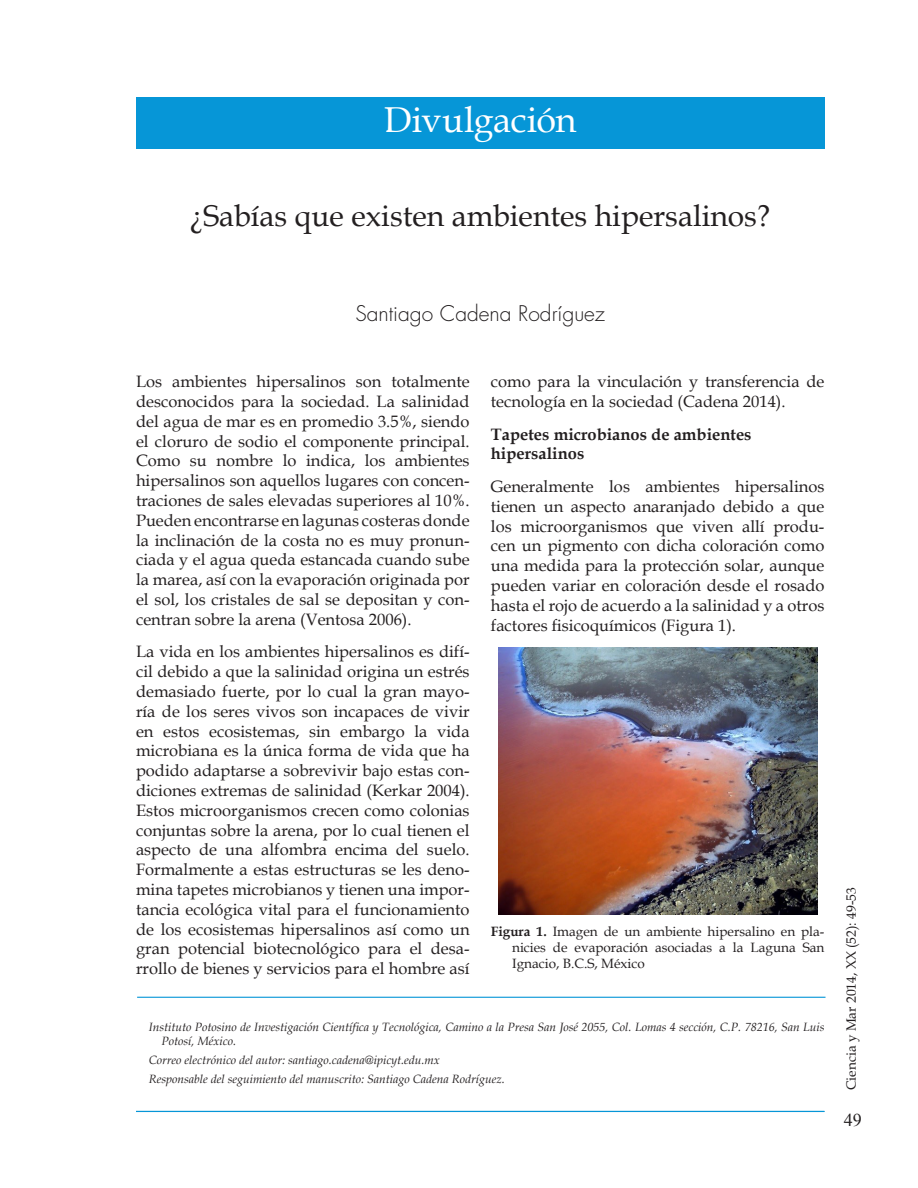
<style>
.page{position:relative;width:918px;height:1188px;background:#fff}
.page>*{position:absolute;margin:0;border:0;box-sizing:border-box;transform-origin:0 0}
.Sección{font:36px "Book Antiqua";letter-spacing:-.01em;color:#fff}
.Título{font:30px "Book Antiqua";color:#231f20}
.Autor{font:300 21px "Futura Std";color:#231f20}
.t1{font:18px "Times New Roman";color:#231f20}
.Parrafo{font:16.5px/19.8px "Book Antiqua";color:#231f20;text-align:justify}
.Parrafo-2{font:700 16.5px/19.8px "Book Antiqua";color:#231f20}
.Figuras_y_Tablas{font:13.5px/16.2px "Book Antiqua";color:#231f20;text-align:justify}
.Datos_Autor{font:italic 12px/14.4px "Book Antiqua";color:#231f20}
.s1{font-weight:700}
</style>
<div class="page">
<hr style="left:136px;top:1111px;width:688px;height:1px;background:#0696d7">
<hr style="left:137px;top:997px;width:689px;height:1px;background:#0696d7">
<div style="left:136px;top:98px;width:688px;height:51px;background:#0696d7"></div>
<img style="left:498px;top:648px;width:319px;height:267px">
<p class="Sección" style="left:384px;top:95px;width:194px">Divulgación</p>
<p class="Título" style="left:190px;top:195px;width:582px">¿Sabías que existen ambientes hipersalinos?</p>
<p class="Autor" style="left:355px;top:301px;width:251px">Santiago Cadena Rodríguez</p>
<p class="Parrafo" style="left:136px;top:371px;width:335px">Los ambientes hipersalinos son totalmente desconocidos para la sociedad. La salinidad del agua de mar es en promedio 3.5%, siendo el cloruro de sodio el componente principal.<br>Como su nombre lo indica, los ambientes hipersalinos son aquellos lugares con concen&shy;traciones de sales elevadas superiores al 10%.<br>Pueden encontrarse en lagunas costeras donde la inclinación de la costa no es muy pronun&shy;ciada y el agua queda estancada cuando sube la marea, así con la evaporación originada por el sol, los cristales de sal se depositan y con&shy;centran sobre la arena (Ventosa 2006).</p>
<p class="Parrafo" style="left:136px;top:642px;width:335px">La vida en los ambientes hipersalinos es difí&shy;cil debido a que la salinidad origina un estrés demasiado fuerte, por lo cual la gran mayo&shy;ría de los seres vivos son incapaces de vivir en estos ecosistemas, sin embargo la vida microbiana es la única forma de vida que ha podido adaptarse a sobrevivir bajo estas con&shy;diciones extremas de salinidad (Kerkar 2004).<br>Estos microorganismos crecen como colonias conjuntas sobre la arena, por lo cual tienen el aspecto de una alfombra encima del suelo.<br>Formalmente a estas estructuras se les deno&shy;mina tapetes microbianos y tienen una impor&shy;tancia ecológica vital para el funcionamiento de los ecosistemas hipersalinos así como un gran potencial biotecnológico para el desa&shy;rrollo de bienes y servicios para el hombre así</p>
<p class="Parrafo" style="left:491px;top:371px;width:335px">como para la vinculación y transferencia de tecnología en la sociedad (Cadena 2014).</p>
<p class="Parrafo-2" style="left:491px;top:424px;width:262px">Tapetes microbianos de ambientes hipersalinos</p>
<p class="Parrafo" style="left:491px;top:476px;width:335px">Generalmente los ambientes hipersalinos tienen un aspecto anaranjado debido a que los microorganismos que viven allí produ&shy;cen un pigmento con dicha coloración como una medida para la protección solar, aunque pueden variar en coloración desde el rosado hasta el rojo de acuerdo a la salinidad y a otros factores fisicoquímicos (Figura 1).</p>
<p class="Figuras_y_Tablas" style="left:512px;top:923px;width:314px;text-indent:-21px"><span class="s1">Figura 1.</span> Imagen de un ambiente hipersalino en pla&shy;nicies de evaporación asociadas a la Laguna San Ignacio, B.C.S, México</p>
<p class="Datos_Autor" style="left:162px;top:1019px;width:664px;text-indent:-13px">Instituto Potosino de Investigación Científica y Tecnológica, Camino a la Presa San José 2055, Col. Lomas 4 sección, C.P. 78216, San Luis<br>Potosí, México.</p>
<p class="Datos_Autor" style="left:149px;top:1052px;width:293px">Correo electrónico del autor: santiago.cadena@ipicyt.edu.mx</p>
<p class="Datos_Autor" style="left:149px;top:1071px;width:358px">Responsable del seguimiento del manuscrito: Santiago Cadena Rodríguez.</p>
<p class="Figuras_y_Tablas" style="left:843px;top:1090px;width:204px;rotate:-90deg">Ciencia y Mar 2014, XX (52): 49-53</p>
<p class="t1" style="left:844px;top:1108px;width:19px">49</p>
</div>
